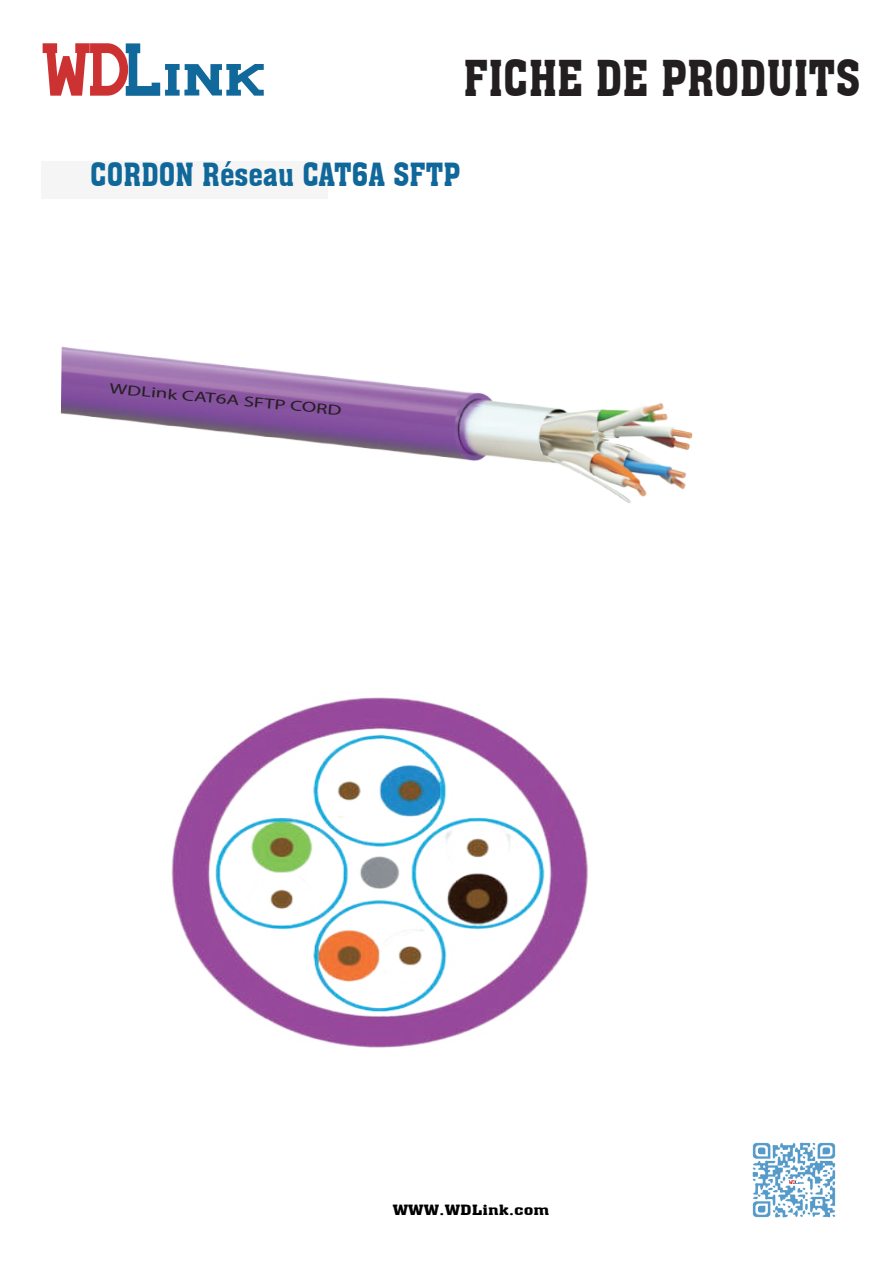
<style>
.page{position:relative;width:893px;height:1263px;background:#fff}
.page>*{position:absolute;margin:0;border:0;box-sizing:border-box;transform-origin:0 0}
.t1{font:48.3px "Aachen BT";color:#231f20;scale:.87 1}
.t2{font:31.2px "Aachen BT";color:#10679a;scale:.88 1}
.t3{font:14.55px "Myriad Pro";color:#231f20;scale:1.44 1}
.t4{font:13.8px "Aachen BT";color:#000;scale:1.32 1}
</style>
<div class="page">
<svg style="left:43px;top:43px;width:221px;height:53px"></svg>
<div style="left:41px;top:161px;width:287px;height:38px;background:#f5f5f5"></div>
<img style="left:171px;top:698px;width:417px;height:350px">
<img style="left:752px;top:1142px;width:84px;height:76px">
<img style="left:60px;top:347px;width:633px;height:157px">
<h1 class="t1" style="left:464px;top:48px;width:458px">FICHE DE PRODUITS</h1>
<p class="t2" style="left:90px;top:155px;width:422px">CORDON Réseau CAT6A SFTP</p>
<p class="t3" style="left:110px;top:380px;width:163px;rotate:5deg">WDLink CAT6A SFTP CORD</p>
<p class="t4" style="left:393px;top:1201px;width:120px">WWW.WDLink.com</p>
</div>
